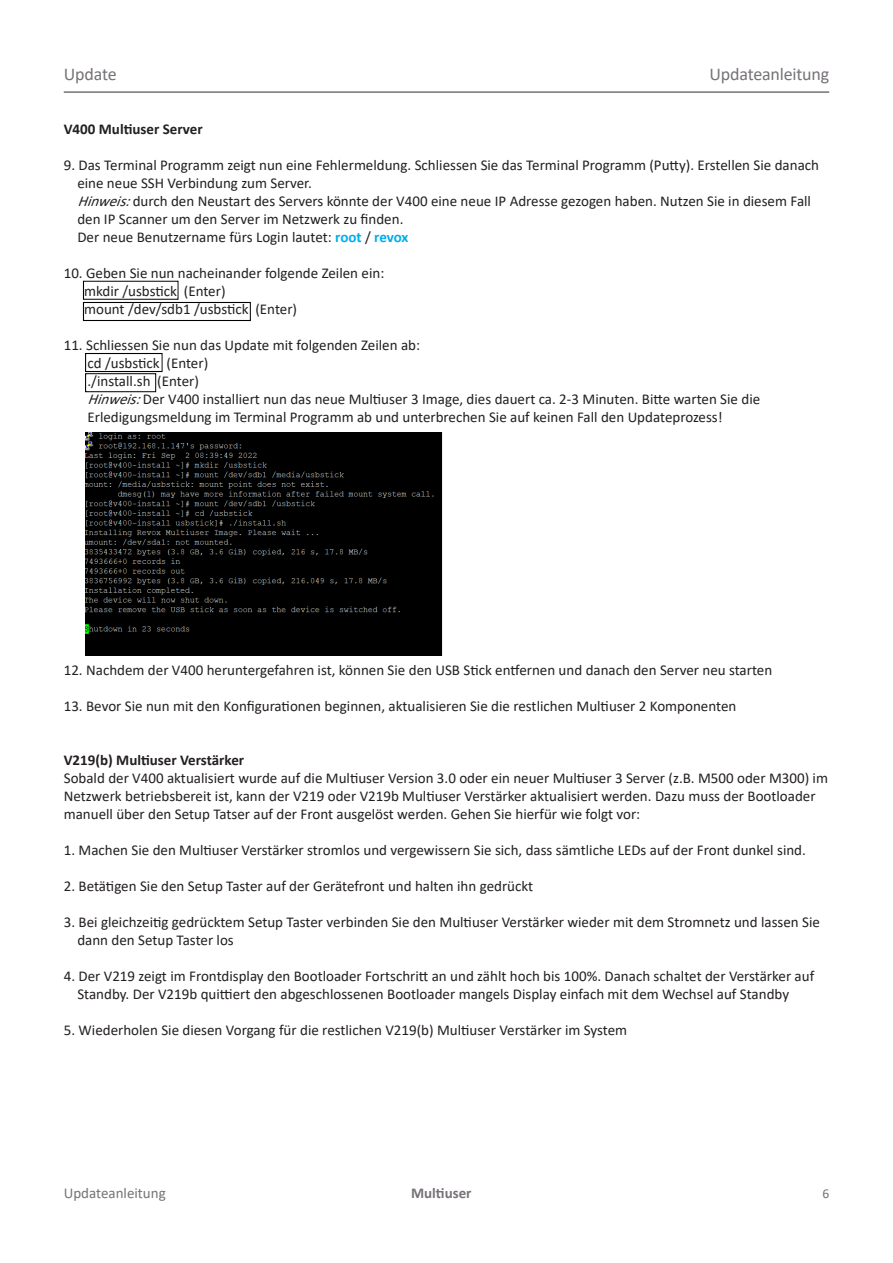
<style>
.page{position:relative;width:893px;height:1263px;background:#fff}
.page>*{position:absolute;margin:0;border:0;box-sizing:border-box;transform-origin:0 0}
.UE_rot{font:18px "Calibri";letter-spacing:-.015em;color:#767277}
.t1{font:15px/18px "Calibri";color:#231f20}
.t2{font:700 15px "Calibri";color:#231f20}
.t3{font:15px "Calibri";color:#767277}
.t4{font:700 15px "Calibri";color:#767277}
.t5{font:13.5px "Calibri";color:#767277}
.s1{font-style:italic}
.s2{font-weight:700;color:#00aeef}
</style>
<div class="page">
<hr style="left:64px;top:91px;width:765px;height:2px;background:#767277">
<svg style="left:83px;top:280px;width:96px;height:20px"></svg>
<div style="left:83px;top:301px;width:169px;height:23px;background:#231f20;opacity:.75"></div>
<svg style="left:85px;top:353px;width:78px;height:20px"></svg>
<div style="left:85px;top:373px;width:73px;height:22px;background:#231f20;opacity:.75"></div>
<img style="left:85px;top:433px;width:357px;height:223px">
<p class="UE_rot" style="left:64px;top:61px;width:54px">Update</p>
<p class="UE_rot" style="left:709px;top:61px;width:121px">Updateanleitung</p>
<p class="t2" style="left:64px;top:119px;width:140px">V400 Multiuser Server</p>
<p class="t1" style="left:64px;top:156px;width:757px">9. Das Terminal Programm zeigt nun eine Fehlermeldung. Schliessen Sie das Terminal Programm (Putty). Erstellen Sie danach</p>
<p class="t1" style="left:77px;top:174px;width:236px">eine neue SSH Verbindung zum Server.</p>
<p class="t1" style="left:77px;top:192px;width:735px"><span class="s1">Hinweis:</span>durch den Neustart des Servers könnte der V400 eine neue IP Adresse gezogen haben. Nutzen Sie in diesem Fall</p>
<p class="t1" style="left:77px;top:210px;width:328px">den IP Scanner um den Server im Netzwerk zu finden.</p>
<p class="t1" style="left:77px;top:228px;width:333px">Der neue Benutzername fürs Login lautet: <span class="s2">root</span> / <span class="s2">revox</span></p>
<p class="t1" style="left:84px;top:264px;width:302px;text-indent:-20px">10. Geben Sie nun nacheinander folgende Zeilen ein: mkdir /usbstick (Enter)</p>
<p class="t1" style="left:84px;top:300px;width:214px">mount /dev/sdb1 /usbstick (Enter)</p>
<p class="t1" style="left:64px;top:336px;width:358px">11. Schliessen Sie nun das Update mit folgenden Zeilen ab:</p>
<p class="t1" style="left:88px;top:354px;width:122px">cd /usbstick (Enter)</p>
<p class="t1" style="left:88px;top:372px;width:113px">./install.sh (Enter)</p>
<p class="t1" style="left:88px;top:390px;width:674px"><span class="s1">Hinweis:</span>Der V400 installiert nun das neue Multiuser 3 Image, dies dauert ca. 2-3 Minuten. Bitte warten Sie die</p>
<p class="t1" style="left:88px;top:408px;width:637px">Erledigungsmeldung im Terminal Programm ab und unterbrechen Sie auf keinen Fall den Updateprozess!</p>
<p class="t1" style="left:64px;top:660px;width:710px">12. Nachdem der V400 heruntergefahren ist, können Sie den USB Stick entfernen und danach den Server neu starten</p>
<p class="t1" style="left:64px;top:696px;width:674px">13. Bevor Sie nun mit den Konfigurationen beginnen, aktualisieren Sie die restlichen Multiuser 2 Komponenten</p>
<p class="t2" style="left:64px;top:749px;width:182px">V219(b) Multiuser Verstärker</p>
<p class="t1" style="left:64px;top:768px;width:766px">Sobald der V400 aktualisiert wurde auf die Multiuser Version 3.0 oder ein neuer Multiuser 3 Server (z.B. M500 oder M300) im<br>Netzwerk betriebsbereit ist, kann der V219 oder V219b Multiuser Verstärker aktualisiert werden. Dazu muss der Bootloader manuell über den Setup Tatser auf der Front ausgelöst werden. Gehen Sie hierfür wie folgt vor:</p>
<p class="t1" style="left:64px;top:840px;width:744px">1. Machen Sie den Multiuser Verstärker stromlos und vergewissern Sie sich, dass sämtliche LEDs auf der Front dunkel sind.</p>
<p class="t1" style="left:64px;top:876px;width:471px">2. Betätigen Sie den Setup Taster auf der Gerätefront und halten ihn gedrückt</p>
<p class="t1" style="left:64px;top:912px;width:758px">3. Bei gleichzeitig gedrücktem Setup Taster verbinden Sie den Multiuser Verstärker wieder mit dem Stromnetz und lassen Sie</p>
<p class="t1" style="left:77px;top:930px;width:158px">dann den Setup Taster los</p>
<p class="t1" style="left:64px;top:966px;width:752px">4. Der V219 zeigt im Frontdisplay den Bootloader Fortschritt an und zählt hoch bis 100%. Danach schaltet der Verstärker auf</p>
<p class="t1" style="left:77px;top:984px;width:713px">Standby. Der V219b quittiert den abgeschlossenen Bootloader mangels Display einfach mit dem Wechsel auf Standby</p>
<p class="t1" style="left:64px;top:1020px;width:565px">5. Wiederholen Sie diesen Vorgang für die restlichen V219(b) Multiuser Verstärker im System</p>
<p class="t3" style="left:64px;top:1182px;width:104px">Updateanleitung</p>
<p class="t4" style="left:411px;top:1182px;width:62px">Multiuser</p>
<p class="t5" style="left:822px;top:1184px;width:8px">6</p>
</div>
